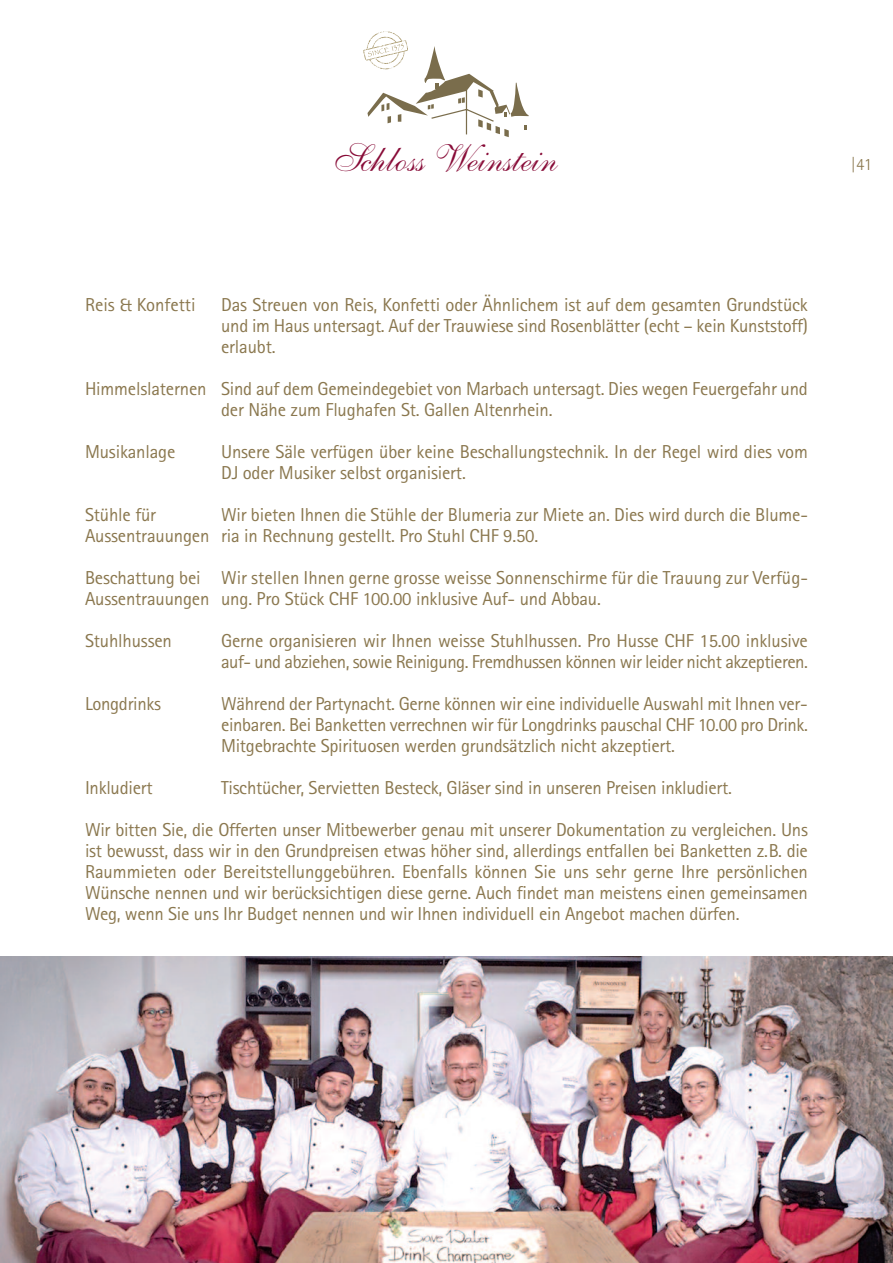
<style>
.page{position:relative;width:893px;height:1263px;background:#fff}
.page>*{position:absolute;margin:0;border:0;box-sizing:border-box;transform-origin:0 0}
.t1{font:38.55px "Shelley Allegro Script";color:#880c38}
.t2{font:18.75px/21px "Rotis Sans Serif";letter-spacing:-.01em;color:#8a774e}
.t3{font:300 17.25px "Rotis Sans Serif";color:#8a774e}
</style>
<div class="page">
<img style="left:0;top:957px;width:893px;height:306px">
<svg style="left:363px;top:31px;width:166px;height:106px"></svg>
<h1 class="t1" style="left:328px;top:145px;width:224px">Schloss Weinstein</h1>
<p class="t3" style="left:850px;top:158px;width:23px">|41</p>
<p class="t2" style="left:85px;top:296px;width:112px">Reis &amp; Konfetti</p>
<p class="t2" style="left:221px;top:296px;width:588px;text-align:justify">Das Streuen von Reis, Konfetti oder Ähnlichem ist auf dem gesamten Grundstück und im Haus untersagt. Auf der Trauwiese sind Rosenblätter (echt – kein Kunststoff) erlaubt.</p>
<p class="t2" style="left:221px;top:380px;width:588px;text-indent:-136px">Himmelslaternen Sind auf dem Gemeindegebiet von Marbach untersagt. Dies wegen Feuergefahr und der Nähe zum Flughafen St. Gallen Altenrhein.</p>
<p class="t2" style="left:85px;top:443px;width:92px">Musikanlage</p>
<p class="t2" style="left:221px;top:443px;width:588px">Unsere Säle verfügen über keine Beschallungstechnik. In der Regel wird dies vom<br>DJ oder Musiker selbst organisiert.</p>
<p class="t2" style="left:85px;top:506px;width:73px">Stühle für</p>
<p class="t2" style="left:85px;top:506px;width:724px;text-indent:136px">Wir bieten Ihnen die Stühle der Blumeria zur Miete an. Dies wird durch die Blume-<br>Aussentrauungen ria in Rechnung gestellt. Pro Stuhl CHF 9.50.</p>
<p class="t2" style="left:85px;top:569px;width:724px">Beschattung bei Wir stellen Ihnen gerne grosse weisse Sonnenschirme für die Trauung zur Verfüg-<br>Aussentrauungen ung. Pro Stück CHF 100.00 inklusive Auf- und Abbau.</p>
<p class="t2" style="left:85px;top:632px;width:88px">Stuhlhussen</p>
<p class="t2" style="left:221px;top:632px;width:588px">Gerne organisieren wir Ihnen weisse Stuhlhussen. Pro Husse CHF 15.00 inklusive auf- und abziehen, sowie Reinigung. Fremdhussen können wir leider nicht akzeptieren.</p>
<p class="t2" style="left:85px;top:695px;width:78px">Longdrinks</p>
<p class="t2" style="left:221px;top:695px;width:588px;text-align:justify">Während der Partynacht. Gerne können wir eine individuelle Auswahl mit Ihnen ver&shy;einbaren. Bei Banketten verrechnen wir für Longdrinks pauschal CHF 10.00 pro Drink.<br>Mitgebrachte Spirituosen werden grundsätzlich nicht akzeptiert.</p>
<p class="t2" style="left:85px;top:779px;width:69px">Inkludiert</p>
<p class="t2" style="left:221px;top:779px;width:512px">Tischtücher, Servietten Besteck, Gläser sind in unseren Preisen inkludiert.</p>
<p class="t2" style="left:85px;top:821px;width:724px;text-align:justify">Wir bitten Sie, die Offerten unser Mitbewerber genau mit unserer Dokumentation zu vergleichen. Uns ist bewusst, dass wir in den Grundpreisen etwas höher sind, allerdings entfallen bei Banketten z.B. die Raummieten oder Bereitstellunggebühren. Ebenfalls können Sie uns sehr gerne Ihre persönlichen Wünsche nennen und wir berücksichtigen diese gerne. Auch findet man meistens einen gemeinsamen Weg, wenn Sie uns Ihr Budget nennen und wir Ihnen individuell ein Angebot machen dürfen.</p>
</div>
